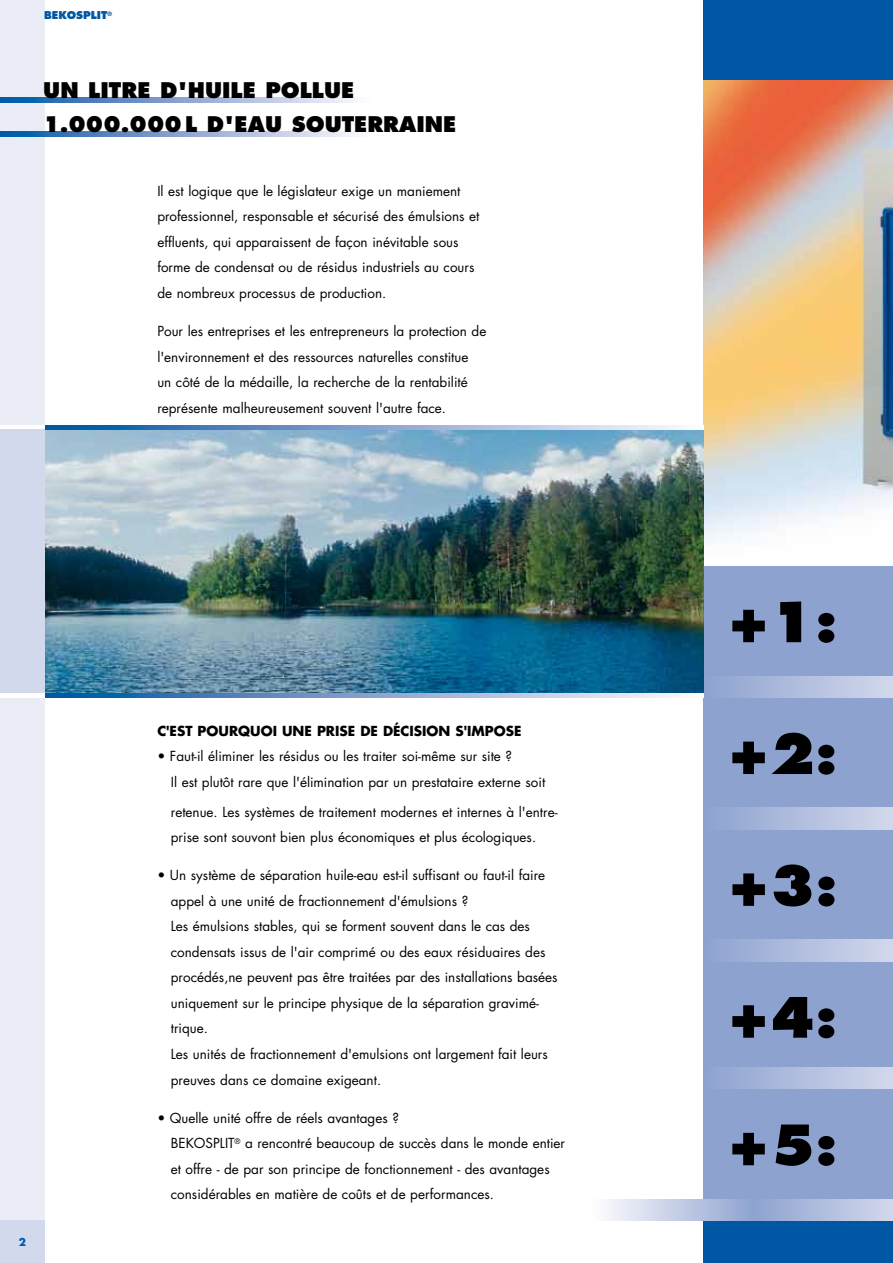
<style>
.page{position:relative;width:893px;height:1263px;background:#fff}
.page>*{position:absolute;margin:0;border:0;box-sizing:border-box;transform-origin:0 0}
.t1{font:800 54px "Futura Std";color:#000}
.t2{font:800 21px/34px "Futura Std";color:#000}
.t3{font:13.5px/25.5px "Futura Std";color:#000}
.t4{font:700 13.5px "Futura Std";color:#000}
.t5{font:800 10.5px "Futura Std";color:#0057a3}
.t6{font:700 10.5px "Futura Std";color:#0057a3}
.t7{font:800 5.7px "Futura Std";color:#0057a3}
</style>
<div class="page">
<div style="left:704px;top:0;width:189px;height:1263px;background:#8da2cf"></div>
<div style="left:704px;top:0;width:189px;height:81px;background:#0057a3"></div>
<div style="left:704px;top:1208px;width:189px;height:55px;background:#0057a3"></div>
<img style="left:704px;top:81px;width:188px;height:485px">
<div style="left:704px;top:676px;width:189px;height:21px;background:linear-gradient(to right,#8da2d0,#d3d8ec)"></div>
<div style="left:704px;top:808px;width:189px;height:21px;background:linear-gradient(to right,#8da2d0,#d3d8ec)"></div>
<div style="left:704px;top:940px;width:189px;height:21px;background:linear-gradient(to right,#8da2d0,#d3d8ec)"></div>
<div style="left:704px;top:1067px;width:189px;height:22px;background:linear-gradient(to right,#8da2d0,#d3d8ec)"></div>
<div style="left:753px;top:1199px;width:140px;height:21px;background:linear-gradient(to right,#8ea3d0,#d2d8ec)"></div>
<div style="left:591px;top:1199px;width:162px;height:21px;background:linear-gradient(to right,#fffeff,#90a4d1)"></div>
<img style="left:45px;top:429px;width:659px;height:264px">
<div style="left:0;top:0;width:45px;height:1263px;background:#eaecf6"></div>
<div style="left:0;top:1220px;width:45px;height:43px;background:#d3d9ec"></div>
<svg style="left:0;top:98px;width:355px;height:4px"></svg>
<svg style="left:0;top:132px;width:355px;height:4px"></svg>
<svg style="left:45px;top:425px;width:631px;height:4px;background:#7ea0cd"></svg>
<svg style="left:45px;top:693px;width:631px;height:4px;background:#7ea0cd"></svg>
<hr style="left:0;top:425px;width:45px;height:4px;background:#fff">
<hr style="left:0;top:693px;width:45px;height:4px;background:#fff">
<div style="left:0;top:429px;width:45px;height:264px;background:#d3d9ec"></div>
<hr style="left:892px;top:81px;width:1px;height:485px;background:#fff">
<svg style="left:892px;top:676px;width:1px;height:21px"></svg>
<svg style="left:892px;top:808px;width:1px;height:21px"></svg>
<svg style="left:892px;top:940px;width:1px;height:21px"></svg>
<svg style="left:892px;top:1067px;width:1px;height:22px"></svg>
<svg style="left:892px;top:1199px;width:1px;height:21px"></svg>
<p class="t5" style="left:44px;top:9px;width:46px">BEKOSPLIT</p>
<p class="t7" style="left:107px;top:10px;width:6px">®</p>
<h2 class="t2" style="left:43px;top:73px;width:412px">UN LITRE D'HUILE POLLUE<br>1.000.000 L D'EAU SOUTERRAINE</h2>
<p class="t3" style="left:157px;top:178px;width:324px">Il est logique que le législateur exige un maniement professionnel, responsable et sécurisé des émulsions et effluents, qui apparaissent de façon inévitable sous forme de condensat ou de résidus industriels au cours de nombreux processus de production.</p>
<p class="t3" style="left:157px;top:318px;width:331px">Pour les entreprises et les entrepreneurs la protection de l'environnement et des ressources naturelles constitue<br>un côté de la médaille, la recherche de la rentabilité représente malheureusement souvent l'autre face.</p>
<p class="t6" style="left:19px;top:1235px;width:9px">2</p>
<p class="t4" style="left:157px;top:722px;width:366px">C'EST POURQUOI UNE PRISE DE DÉC ISION S'IMPOSE</p>
<p class="t3" style="left:171px;top:744px;width:376px;text-indent:-14px">• Faut-il éliminer les résidus ou les traiter soi-même sur site ?<br>Il est plutôt rare que l'élimination par un prestataire externe soit</p>
<p class="t3" style="left:171px;top:799px;width:388px">retenue. Les systèmes de traitement modernes et internes à l'entre&shy;prise sont souvont bien plus économiques et plus écologiques.</p>
<p class="t3" style="left:171px;top:863px;width:388px;text-indent:-14px">• Un système de séparation huile-eau est-il suffisant ou faut-il faire appel à une unité de fractionnement d'émulsions ?<br>Les émulsions stables, qui se forment souvent dans le cas des condensats issus de l'air comprimé ou des eaux résiduaires des procédés,ne peuvent pas être traitées par des installations basées uniquement sur le principe physique de la séparation gravimé&shy;trique.<br>Les unités de fractionnement d'emulsions ont largement fait leurs preuves dans ce domaine exigeant.</p>
<p class="t3" style="left:171px;top:1105px;width:396px;text-indent:-13px">• Quelle unité offre de réels avantages ?<br>BEKOSPLIT<sup>®</sup> a rencontré beaucoup de succès dans le monde entier et offre - de par son principe de fonctionnement - des avantages considérables en matière de coûts et de performances.</p>
<h1 class="t1" style="left:727px;top:588px;width:112px">+1:</h1>
<h1 class="t1" style="left:727px;top:719px;width:112px">+2:</h1>
<h1 class="t1" style="left:727px;top:851px;width:112px">+3:</h1>
<h1 class="t1" style="left:727px;top:983px;width:112px">+4:</h1>
<h1 class="t1" style="left:727px;top:1111px;width:112px">+5:</h1>
</div>
